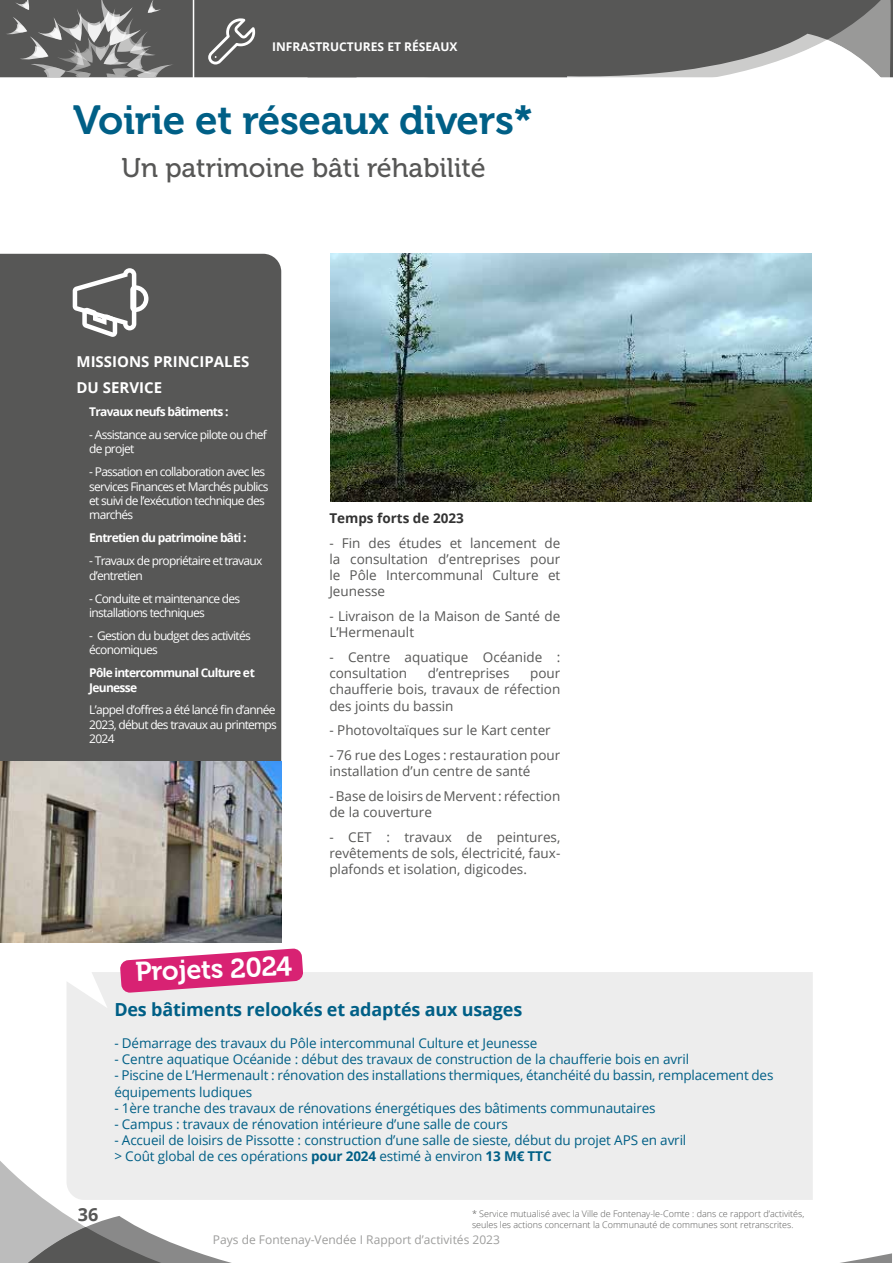
<style>
.page{position:relative;width:893px;height:1263px;background:#fff}
.page>*{position:absolute;margin:0;border:0;box-sizing:border-box;transform-origin:0 0}
.t1{font:40.5px "Museo 700";letter-spacing:-.01em;color:#005f86}
.t2{font:27px "Museo 500";color:#575756}
.t3{font:27px "Museo 700";color:#fff}
.t4{font:700 18px "Open Sans";letter-spacing:-.01em;color:#005f86}
.t5{font:700 18px "Open Sans";color:#575756}
.t6{font:700 15px/26.5px "Open Sans";color:#fff}
.t7{font:13.5px/16.2px "Open Sans";letter-spacing:-.01em;color:#005f86}
.t8{font:13.5px/16.2px "Open Sans";color:#575756}
.t9{font:700 13.5px "Open Sans";color:#333}
.t10{font:12px/14.4px "Open Sans";letter-spacing:-.06em;color:#fff}
.t11{font:700 12px/14.4px "Open Sans";letter-spacing:-.06em;color:#fff}
.t12{font:12px "Open Sans";color:#9d9d9c}
.t13{font:700 12px "Open Sans";color:#fff}
.t14{font:300 9px/10.8px "Open Sans";color:#575756}
.s1{font-weight:700}
</style>
<div class="page">
<div style="left:0;top:0;width:308px;height:77px;background:#575756"></div>
<svg style="left:0;top:1161px;width:68px;height:55px"></svg>
<svg style="left:0;top:1216px;width:892px;height:47px"></svg>
<svg style="left:5px;top:0;width:169px;height:77px"></svg>
<svg style="left:567px;top:0;width:326px;height:40px;fill:#575756"></svg>
<svg style="left:356px;top:40px;width:537px;height:38px"></svg>
<div style="left:308px;top:0;width:259px;height:77px;background:#575756"></div>
<svg style="left:208px;top:18px;width:47px;height:47px"></svg>
<hr style="left:193px;top:0;width:1px;height:80px;background:#fff">
<div style="left:0;top:254px;width:281px;height:507px;background:#575756"></div>
<div style="left:67px;top:972px;width:746px;height:228px;background:#ededed"></div>
<img style="left:330px;top:254px;width:481px;height:247px">
<img style="left:0;top:761px;width:281px;height:181px">
<svg style="left:120px;top:948px;width:183px;height:45px"></svg>
<svg style="left:73px;top:268px;width:75px;height:69px"></svg>
<p class="t13" style="left:272px;top:38px;width:187px">INFRASTRUCTURES ET RÉSEAUX</p>
<h1 class="t1" style="left:73px;top:98px;width:462px">Voirie et réseaux divers*</h1>
<h2 class="t2" style="left:122px;top:152px;width:366px">Un patrimoine bâti réhabilité</h2>
<p class="t6" style="left:77px;top:347px;width:174px">MISSIONS PRINCIPALES<br>DU SERVICE</p>
<p class="t11" style="left:89px;top:404px;width:141px">Travaux neufs bâtiments :</p>
<p class="t10" style="left:89px;top:427px;width:179px">- Assistance au service pilote ou chef de projet</p>
<p class="t10" style="left:89px;top:464px;width:181px">- Passation en collaboration avec les services Finances et Marchés publics et suivi de l’exécution technique des marchés</p>
<p class="t11" style="left:89px;top:530px;width:159px">Entretien du patrimoine bâti :</p>
<p class="t10" style="left:89px;top:553px;width:175px">- Travaux de propriétaire et travaux d’entretien</p>
<p class="t10" style="left:89px;top:591px;width:152px">- Conduite et maintenance des installations techniques</p>
<p class="t10" style="left:89px;top:628px;width:163px">- Gestion du budget des activités économiques</p>
<p class="t11" style="left:89px;top:665px;width:167px">Pôle intercommunal Culture et<br>Jeunesse</p>
<p class="t10" style="left:89px;top:703px;width:189px">L’appel d’offres a été lancé fin d’année<br>2023, début des travaux au printemps<br>2024</p>
<h2 class="t3" style="left:135px;top:956px;width:158px;rotate:-2deg">Projets 2024</h2>
<p class="t9" style="left:329px;top:509px;width:136px">Temps forts de 2023</p>
<p class="t8" style="left:329px;top:534px;width:233px;text-align:justify">- Fin des études et lancement de la consultation d’entreprises pour le Pôle Intercommunal Culture et Jeunesse</p>
<p class="t8" style="left:329px;top:608px;width:232px">- Livraison de la Maison de Santé de<br>L’Hermenault</p>
<p class="t8" style="left:329px;top:649px;width:232px">- Centre aquatique Océanide : consultation</p>
<p class="t8" style="left:428px;top:665px;width:83px">d’entreprises</p>
<p class="t8" style="left:329px;top:665px;width:233px;text-align:justify;text-indent:201px">pour chaufferie bois, travaux de réfection des joints du bassin</p>
<p class="t8" style="left:329px;top:722px;width:223px">- Photovoltaïques sur le Kart center</p>
<p class="t8" style="left:329px;top:747px;width:233px">- 76 rue des Loges : restauration pour installation d’un centre de santé</p>
<p class="t8" style="left:329px;top:788px;width:233px">- Base de loisirs de Mervent : réfection de la couverture</p>
<p class="t8" style="left:329px;top:828px;width:233px;text-align:justify">- CET : travaux de peintures, revêtements de sols, électricité, faux&shy;plafonds et isolation, digicodes.</p>
<h3 class="t4" style="left:114px;top:996px;width:409px">Des bâtiments relookés et adaptés aux usages</h3>
<p class="t7" style="left:114px;top:1035px;width:425px">- Démarrage des travaux du Pôle intercommunal Culture et Jeunesse</p>
<p class="t7" style="left:114px;top:1051px;width:576px">- Centre aquatique Océanide : début des travaux de construction de la chaufferie bois en avril</p>
<p class="t7" style="left:114px;top:1067px;width:661px">- Piscine de L’Hermenault : rénovation des installations thermiques, étanchéité du bassin, remplacement des équipements ludiques</p>
<p class="t7" style="left:114px;top:1099px;width:543px">- 1ère tranche des travaux de rénovations énergétiques des bâtiments communautaires</p>
<p class="t7" style="left:114px;top:1116px;width:395px">- Campus : travaux de rénovation intérieure d’une salle de cours</p>
<p class="t7" style="left:114px;top:1132px;width:573px">- Accueil de loisirs de Pissotte : construction d’une salle de sieste, début du projet APS en avril &gt; Coût global de ces opérations <span class="s1">pour 2024</span> estimé à environ <span class="s1">13 M€ TTC</span></p>
<h3 class="t5" style="left:78px;top:1202px;width:22px">36</h3>
<p class="t14" style="left:472px;top:1208px;width:334px">* Service mutualisé avec la Ville de Fontenay-le-Comte : dans ce rapport d’activités, seules les actions concernant la Communauté de communes sont retranscrites.</p>
<p class="t12" style="left:213px;top:1231px;width:289px">Pays de Fontenay-Vendée I Rapport d’activités 2023</p>
</div>
